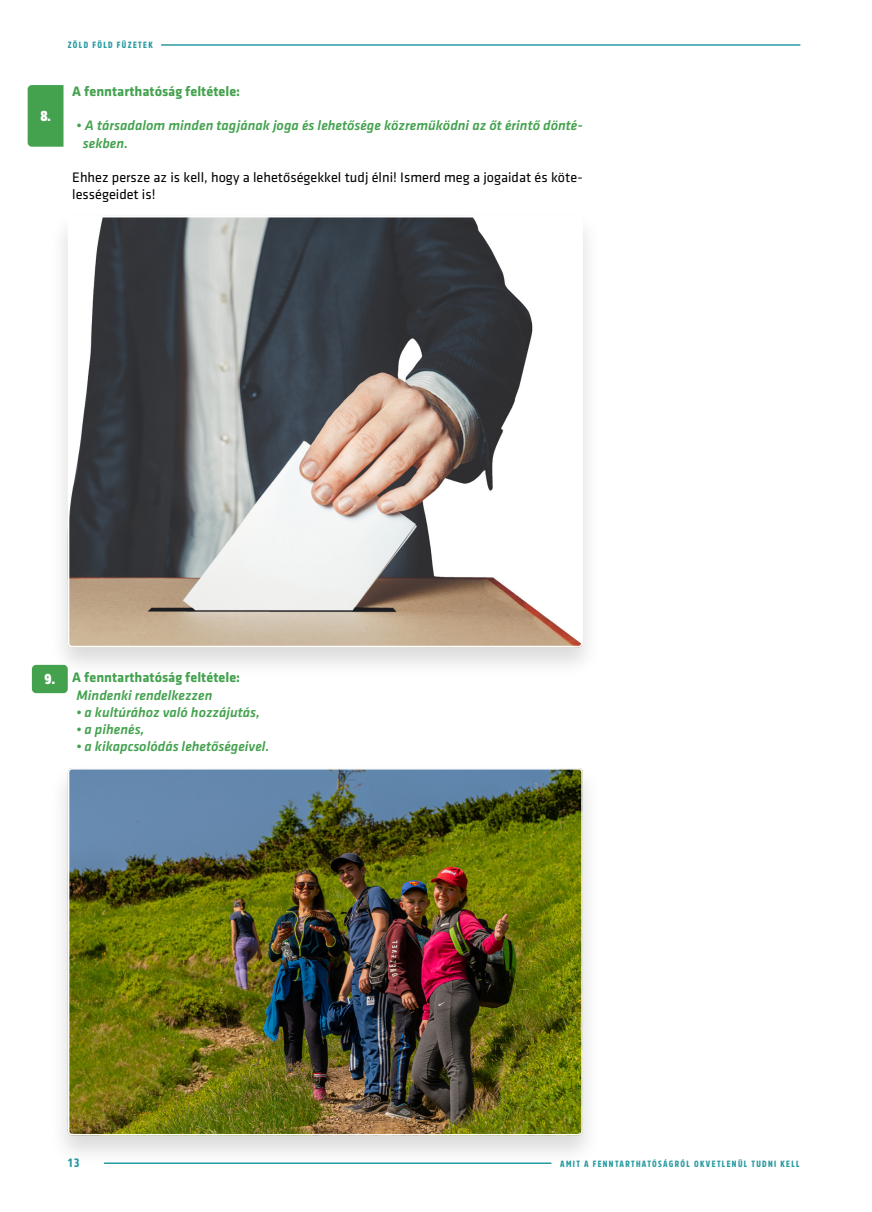
<style>
.page{position:relative;width:872px;height:1212px;background:#fff}
.page>*{position:absolute;margin:0;border:0;box-sizing:border-box;transform-origin:0 0}
.t1{font:italic 500 14.25px/17.2px "Klavika";color:#44a24f}
.t2{font:14.25px/17.2px "Klavika";color:#000}
.t3{font:700 14.25px "Klavika";color:#44a24f}
.t4{font:900 14.25px "Amsi Pro Cond";color:#fff}
.t5{font:900 12px "Amsi Pro Cond";color:#299ba1}
.t6{font:900 9px "Amsi Pro Cond";letter-spacing:.15em;color:#299ba1}
</style>
<div class="page">
<hr style="left:162px;top:44px;width:638px;height:2px;background:#289ba1">
<div style="left:49px;top:762px;width:553px;height:405px;background:#000;opacity:.15"></div>
<img style="left:68px;top:768px;width:515px;height:367px">
<div style="left:68px;top:768px;width:515px;height:367px;border:2px solid #fff;border-radius:4px"></div>
<div style="left:49px;top:210px;width:553px;height:469px;background:#000;opacity:.15"></div>
<img style="left:68px;top:216px;width:515px;height:431px">
<div style="left:68px;top:216px;width:515px;height:431px;border:2px solid #fff;border-radius:4px"></div>
<div style="left:28px;top:85px;width:35px;height:62px;background:#44a24f"></div>
<div style="left:32px;top:665px;width:36px;height:28px;background:#44a24f;border-radius:4px"></div>
<p class="t4" style="left:40px;top:106px;width:12px">8.</p>
<p class="t6" style="left:68px;top:39px;width:86px">ZÖLD FÖLD FÜZETEK</p>
<p class="t3" style="left:72px;top:83px;width:169px">A fenntarthatóság feltétele:</p>
<p class="t1" style="left:83px;top:117px;width:501px;text-indent:-6px">• A társadalom minden tagjának joga és lehetősége közreműködni az őt érintő dönté&shy;sekben.</p>
<p class="t2" style="left:72px;top:169px;width:512px">Ehhez persze az is kell, hogy a lehetőségekkel tudj élni! Ismerd meg a jogaidat és köte&shy;lességeidet is!</p>
<p class="t4" style="left:45px;top:669px;width:12px">9.</p>
<p class="t3" style="left:72px;top:670px;width:169px">A fenntarthatóság feltétele:</p>
<p class="t1" style="left:77px;top:686px;width:137px">Mindenki rendelkezzen</p>
<p class="t1" style="left:77px;top:704px;width:185px">• a kultúrához való hozzájutás,</p>
<p class="t1" style="left:77px;top:721px;width:69px">• a pihenés,</p>
<p class="t1" style="left:77px;top:738px;width:194px">• a kikapcsolódás lehetőségeivel.</p>
<p class="t5" style="left:68px;top:1154px;width:13px">13</p>
<p class="t6" style="left:560px;top:1157px;width:241px">AMIT A FENNTARTHATÓSÁGRÓL OKVETLENÜL TUDNI KELL</p>
</div>
